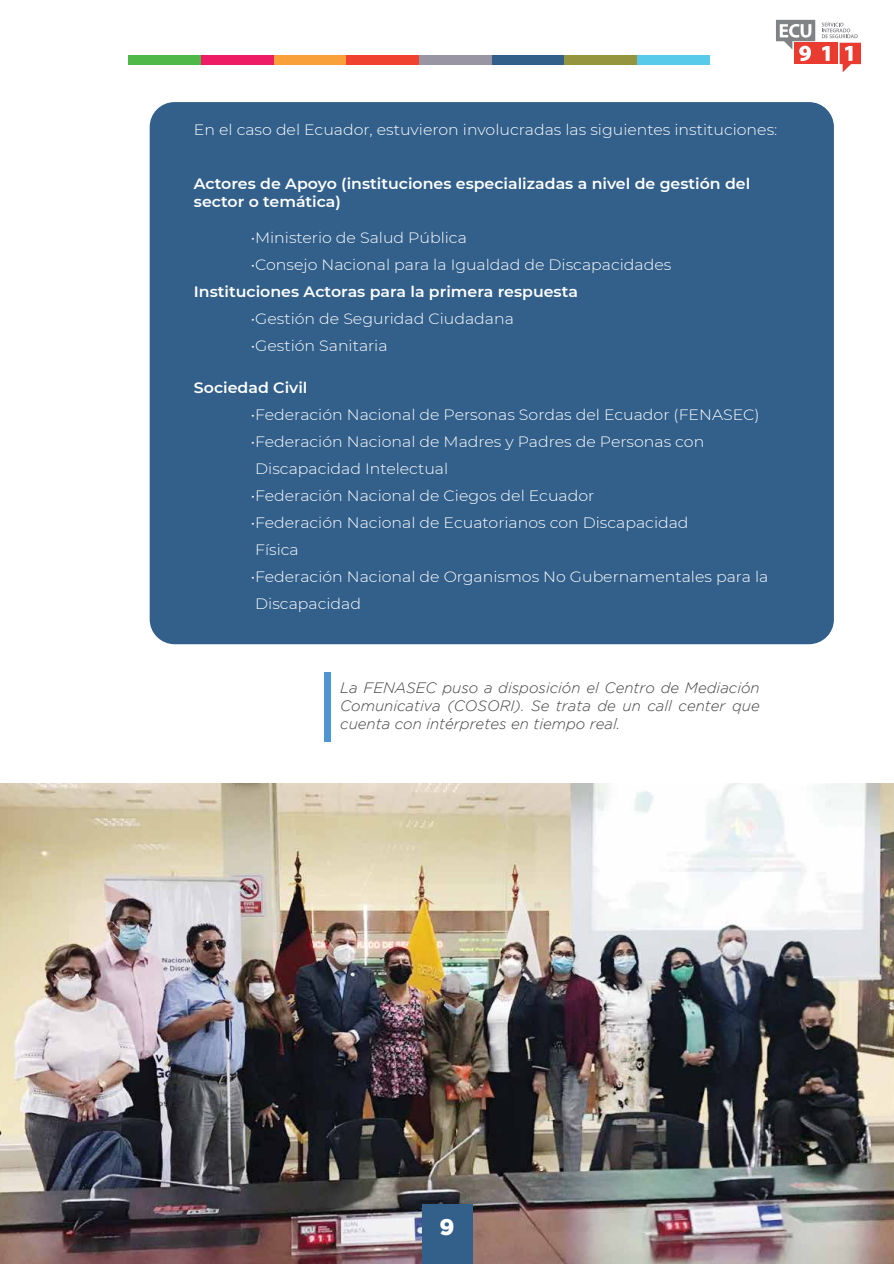
<style>
.page{position:relative;width:894px;height:1264px;background:#fff}
.page>*{position:absolute;margin:0;border:0;box-sizing:border-box;transform-origin:0 0}
.t1{font:900 22.65px "Gotham";color:#fff}
.t2{font:300 15px/27px "Montserrat";color:#fff;scale:1.05 1}
.t3{font:600 15px/18px "Montserrat";color:#fff;scale:1.05 1}
.t4{font:italic 300 15px/18px "Gotham";color:#434244;text-align:justify}
</style>
<div class="page">
<img style="left:0;top:784px;width:894px;height:480px">
<div style="left:150px;top:102px;width:684px;height:542px;background:#32608b;border-radius:25px"></div>
<div style="left:129px;top:55px;width:72px;height:10px;background:#4fb848"></div>
<div style="left:201px;top:55px;width:73px;height:10px;background:#ed1c65"></div>
<div style="left:274px;top:55px;width:72px;height:10px;background:#f9a03a"></div>
<div style="left:346px;top:55px;width:73px;height:10px;background:#ef412d"></div>
<div style="left:419px;top:55px;width:73px;height:10px;background:#9a95a2"></div>
<div style="left:492px;top:55px;width:72px;height:10px;background:#32608b"></div>
<div style="left:637px;top:55px;width:72px;height:10px;background:#5acaeb"></div>
<div style="left:564px;top:55px;width:73px;height:10px;background:#959540"></div>
<div style="left:816px;top:43px;width:22px;height:21px;background:#ea3b31"></div>
<div style="left:794px;top:43px;width:21px;height:21px;background:#ea3b31"></div>
<svg style="left:821px;top:23px;width:40px;height:49px"></svg>
<svg style="left:776px;top:20px;width:39px;height:41px"></svg>
<div style="left:422px;top:1203px;width:50px;height:61px;background:#32608b"></div>
<div style="left:324px;top:672px;width:6px;height:70px;background:#4d96d1"></div>
<p class="t2" style="left:194px;top:116px;width:557px">En el caso del Ecuador, estuvieron involucradas las siguientes instituciones:</p>
<p class="t3" style="left:194px;top:174px;width:531px">Actores de Apoyo (instituciones especializadas a nivel de gestión del sector o temática)</p>
<p class="t2" style="left:251px;top:224px;width:207px">•Ministerio de Salud Pública</p>
<p class="t2" style="left:251px;top:251px;width:402px">•Consejo Nacional para la Igualdad de Discapacidades</p>
<p class="t3" style="left:194px;top:282px;width:367px">Instituciones Actoras para la primera respuesta</p>
<p class="t2" style="left:251px;top:305px;width:252px">•Gestión de Seguridad Ciudadana</p>
<p class="t2" style="left:251px;top:332px;width:132px">•Gestión Sanitaria</p>
<p class="t3" style="left:194px;top:378px;width:110px">Sociedad Civil</p>
<p class="t2" style="left:251px;top:400px;width:486px">•Federación Nacional de Personas Sordas del Ecuador (FENASEC)</p>
<p class="t2" style="left:255px;top:427px;width:429px;text-indent:-5px">•Federación Nacional de Madres y Padres de Personas con<br>Discapacidad Intelectual</p>
<p class="t2" style="left:251px;top:481px;width:329px">•Federación Nacional de Ciegos del Ecuador</p>
<p class="t2" style="left:255px;top:508px;width:414px;text-indent:-5px">•Federación Nacional de Ecuatorianos con Discapacidad<br>Física</p>
<p class="t2" style="left:255px;top:562px;width:490px;text-indent:-5px">•Federación Nacional de Organismos No Gubernamentales para la<br>Discapacidad</p>
<p class="t4" style="left:340px;top:679px;width:421px">La FENASEC puso a disposición el Centro de Mediación Comunicativa (COSORI). Se trata de un call center que cuenta con intérpretes en tiempo real.</p>
<h1 class="t1" style="left:439px;top:1210px;width:16px">9</h1>
</div>
